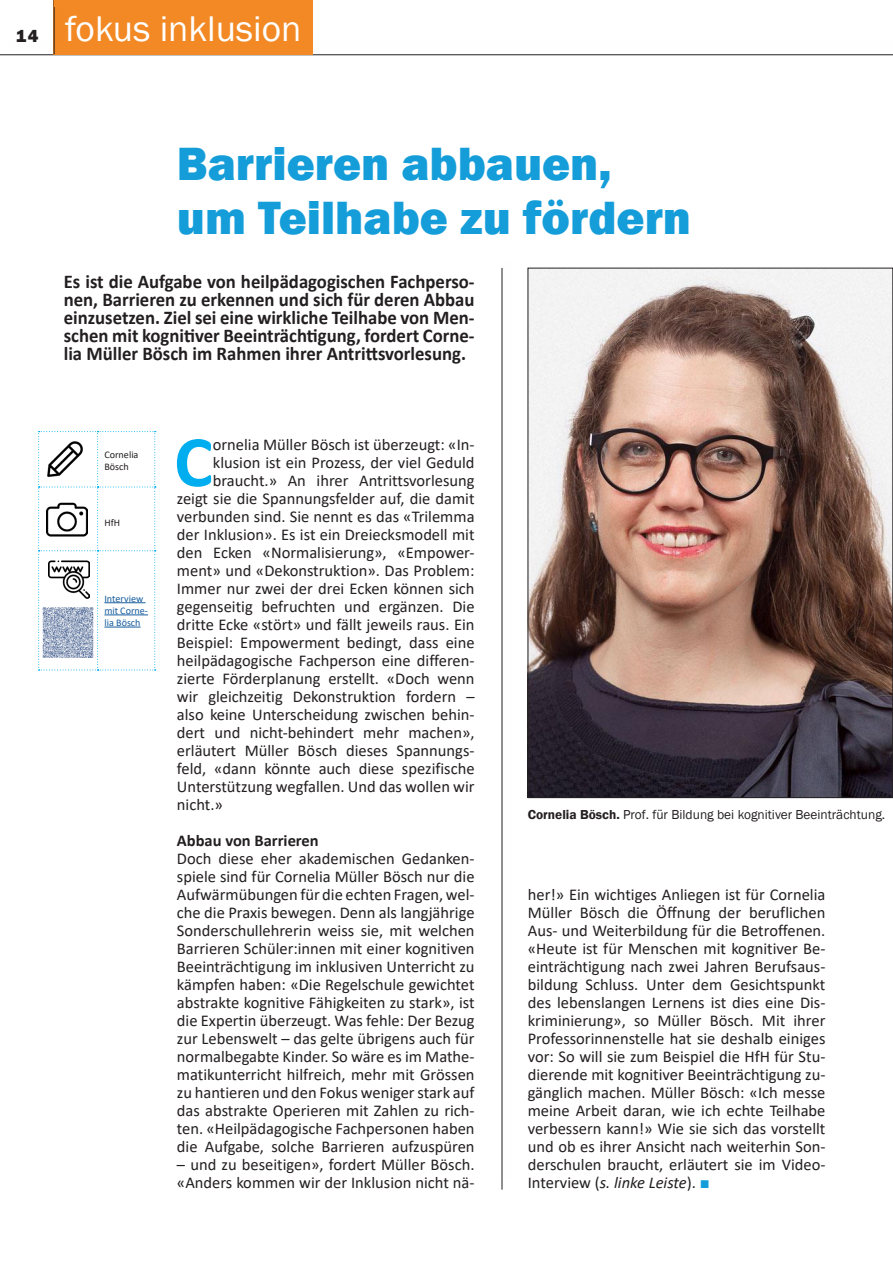
<style>
.page{position:relative;width:893px;height:1263px;background:#fff}
.page>*{position:absolute;margin:0;border:0;box-sizing:border-box;transform-origin:0 0}
.Standardschrift_Text{font:700 73.2px "Calibri";color:#00aeef}
.Unterüberschrift{font:800 48px/54px "Franklin Gothic";color:#149dd9}
.Deckblatt_-_Daten{font:36.75px "Franklin Gothic";color:#fff}
.Standardschrift_Text-2{font:700 19.5px/18px "Calibri";color:#231f20;text-align:justify;scale:.96 1}
.Unterüberschrift-2{font:800 18px "Franklin Gothic";color:#231f20}
.Standardschrift_Text-3{font:16.5px/18px "Calibri";color:#231f20;text-align:justify}
.Standardschrift_Text-4{font:700 16.5px "Calibri";color:#231f20}
.t1{font:13.35px "Franklin Gothic";color:#231f20}
.t2{font:10.2px/12.1px "Calibri";color:#175d9e}
.t3{font:10.2px/12.1px "Calibri";color:#231f20}
.s1{font-weight:600}
.s2{font-style:italic}
.s3{font-family:"Franklin Gothic";color:#149dd9}
</style>
<div class="page">
<div style="left:492px;top:249px;width:29px;height:941px;background:#231f20;opacity:.28"></div>
<hr style="left:502px;top:268px;width:1px;height:921px;background:#231f20">
<img style="left:530px;top:270px;width:361px;height:526px">
<svg style="left:38px;top:431px;width:118px;height:239px"></svg>
<hr style="left:104px;top:602px;width:42px;height:1px;background:#175d9e">
<hr style="left:104px;top:614px;width:44px;height:1px;background:#175d9e">
<hr style="left:104px;top:627px;width:37px;height:1px;background:#175d9e">
<img style="left:48px;top:559px;width:42px;height:41px">
<hr style="left:0;top:55px;width:893px;height:1px;background:#231f20">
<div style="left:54px;top:0;width:259px;height:54px;background:#f28924"></div>
<div style="left:44px;top:0;width:29px;height:56px;background:#231f20;opacity:.28"></div>
<hr style="left:54px;top:0;width:1px;height:54px;background:#231f20">
<div style="left:55px;top:0;width:257px;height:6px;background:#f28924"></div>
<img style="left:41px;top:600px;width:54px;height:65px">
<p class="Unterüberschrift-2" style="left:16px;top:24px;width:24px">14</p>
<p class="Deckblatt_-_Daten" style="left:65px;top:6px;width:238px">fokus inklusion</p>
<p class="Unterüberschrift" style="left:177px;top:137px;width:516px">Barrieren abbauen, um Teilhabe zu fördern</p>
<p class="Standardschrift_Text-2" style="left:64px;top:272px;width:429px">Es ist die Aufgabe von heilpädagogischen Fachperso&shy;nen, Barrieren zu erkennen und sich für deren Abbau einzusetzen. Ziel sei eine wirkliche Teilhabe von Men&shy;schen mit kognitiver Beeinträchtigung, fordert Corne&shy;lia Müller Bösch im Rahmen ihrer Antrittsvorlesung.</p>
<p class="t3" style="left:104px;top:448px;width:36px">Cornelia<br>Bösch</p>
<p class="t3" style="left:104px;top:516px;width:17px">HfH</p>
<p class="t2" style="left:104px;top:592px;width:45px">Interview mit Corne&shy;lia Bösch</p>
<p class="Standardschrift_Text" style="left:174px;top:410px;width:40px">C</p>
<p class="Standardschrift_Text-3" style="left:213px;top:435px;width:263px">ornelia Müller Bösch ist überzeugt: «In-</p>
<p class="Standardschrift_Text-3" style="left:213px;top:453px;width:263px">klusion ist ein Prozess, der viel Geduld</p>
<p class="Standardschrift_Text-3" style="left:213px;top:471px;width:263px">braucht.» An ihrer Antrittsvorlesung</p>
<p class="Standardschrift_Text-3" style="left:177px;top:489px;width:299px">zeigt sie die Spannungsfelder auf, die damit</p>
<p class="Standardschrift_Text-3" style="left:177px;top:507px;width:299px">verbunden sind. Sie nennt es das «Trilemma</p>
<p class="Standardschrift_Text-3" style="left:177px;top:525px;width:299px">der Inklusion». Es ist ein Dreiecksmodell mit</p>
<p class="Standardschrift_Text-3" style="left:177px;top:543px;width:299px">den Ecken «Normalisierung», «Empower-</p>
<p class="Standardschrift_Text-3" style="left:177px;top:561px;width:299px">ment» und «Dekonstruktion». Das Problem:</p>
<p class="Standardschrift_Text-3" style="left:177px;top:579px;width:299px">Immer nur zwei der drei Ecken können sich</p>
<p class="Standardschrift_Text-3" style="left:177px;top:597px;width:299px">gegenseitig befruchten und ergänzen. Die</p>
<p class="Standardschrift_Text-3" style="left:177px;top:615px;width:299px">dritte Ecke «stört» und fällt jeweils raus. Ein</p>
<p class="Standardschrift_Text-3" style="left:177px;top:633px;width:299px">Beispiel: Empowerment bedingt, dass eine</p>
<p class="Standardschrift_Text-3" style="left:177px;top:651px;width:299px">heilpädagogische Fachperson eine differen-</p>
<p class="Standardschrift_Text-3" style="left:177px;top:669px;width:299px">zierte Förderplanung erstellt. «Doch wenn</p>
<p class="Standardschrift_Text-3" style="left:177px;top:687px;width:299px">wir gleichzeitig Dekonstruktion fordern –</p>
<p class="Standardschrift_Text-3" style="left:177px;top:705px;width:299px">also keine Unterscheidung zwischen behin-</p>
<p class="Standardschrift_Text-3" style="left:177px;top:723px;width:299px">dert und nicht-behindert mehr machen»,</p>
<p class="Standardschrift_Text-3" style="left:177px;top:741px;width:299px">erläutert Müller Bösch dieses Spannungs-</p>
<p class="Standardschrift_Text-3" style="left:177px;top:759px;width:299px">feld, «dann könnte auch diese spezifische</p>
<p class="Standardschrift_Text-3" style="left:177px;top:777px;width:299px">Unterstützung wegfallen. Und das wollen wir</p>
<p class="Standardschrift_Text-3" style="left:177px;top:795px;width:48px">nicht.»</p>
<p class="Standardschrift_Text-4" style="left:177px;top:829px;width:143px">Abbau von Barrieren</p>
<p class="Standardschrift_Text-3" style="left:177px;top:849px;width:299px">Doch diese eher akademischen Gedanken&shy;spiele sind für Cornelia Müller Bösch nur die Aufwärmübungen für die echten Fragen, wel&shy;che die Praxis bewegen. Denn als langjährige Sonderschullehrerin weiss sie, mit welchen Barrieren Schüler:innen mit einer kognitiven Beeinträchtigung im inklusiven Unterricht zu kämpfen haben: «Die Regelschule gewichtet abstrakte kognitive Fähigkeiten zu stark», ist die Expertin überzeugt. Was fehle: Der Bezug zur Lebenswelt – das gelte übrigens auch für normalbegabte Kinder. So wäre es im Mathe&shy;matikunterricht hilfreich, mehr mit Grössen zu hantieren und den Fokus weniger stark auf das abstrakte Operieren mit Zahlen zu rich&shy;ten. «Heilpädagogische Fachpersonen haben die Aufgabe, solche Barrieren aufzuspüren</p>
<p class="Standardschrift_Text-3" style="left:177px;top:1155px;width:299px">– und zu beseitigen», fordert Müller Bösch. «Anders kommen wir der Inklusion nicht nä-</p>
<p class="t1" style="left:528px;top:806px;width:359px"><span class="s1">Cornelia Bösch.</span> Prof. für Bildung bei kognitiver Beeinträchtung.</p>
<p class="Standardschrift_Text-3" style="left:528px;top:885px;width:299px">her!» Ein wichtiges Anliegen ist für Cornelia Müller Bösch die Öffnung der beruflichen Aus- und Weiterbildung für die Betroffenen. «Heute ist für Menschen mit kognitiver Be&shy;einträchtigung nach zwei Jahren Berufsaus&shy;bildung Schluss. Unter dem Gesichtspunkt des lebenslangen Lernens ist dies eine Dis&shy;kriminierung», so Müller Bösch. Mit ihrer Professorinnenstelle hat sie deshalb einiges vor: So will sie zum Beispiel die HfH für Stu&shy;dierende mit kognitiver Beeinträchtigung zu&shy;gänglich machen. Müller Bösch: «Ich messe meine Arbeit daran, wie ich echte Teilhabe verbessern kann!» Wie sie sich das vorstellt und ob es ihrer Ansicht nach weiterhin Son&shy;derschulen braucht, erläutert sie im Video-Interview (<span class="s2">s. linke Leiste</span>). <span class="s3">■</span></p>
</div>
